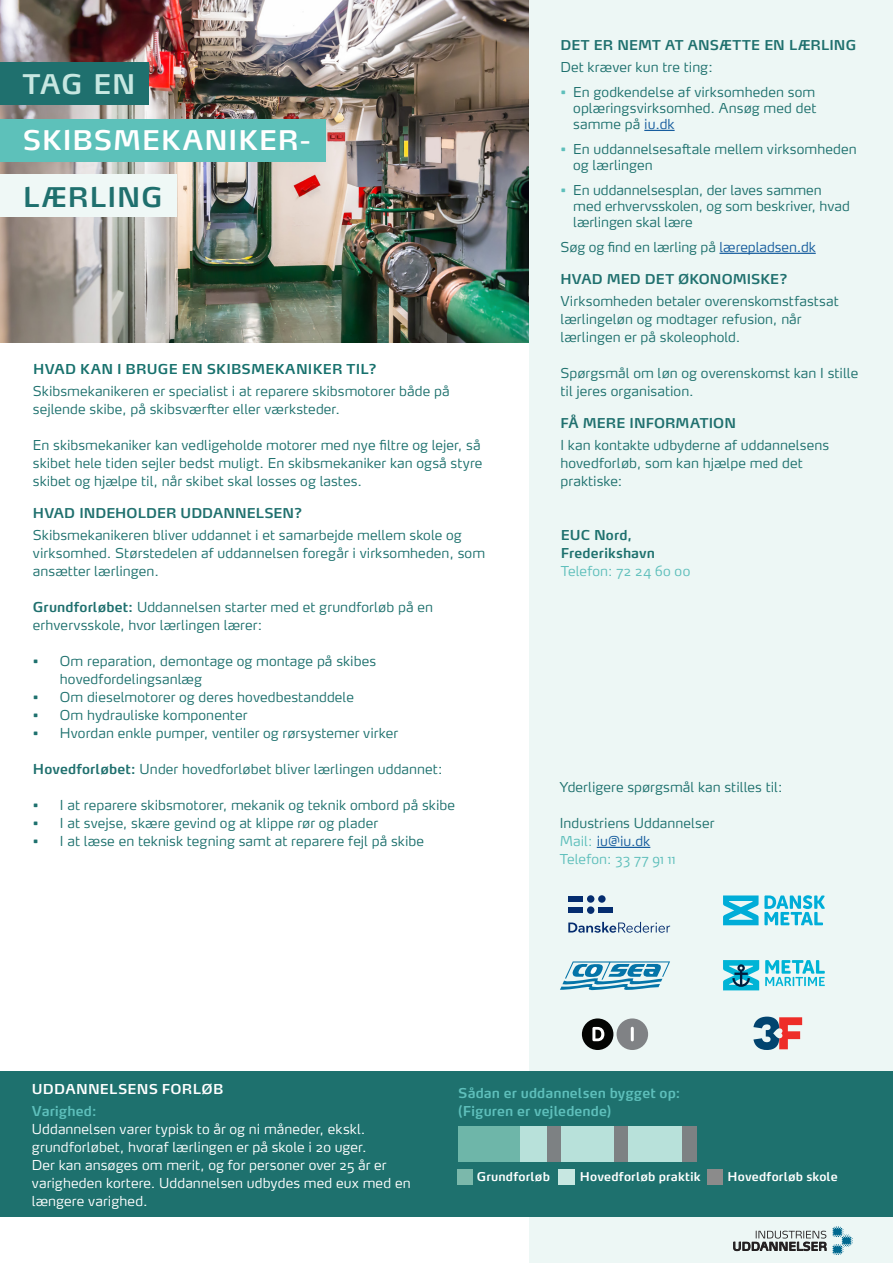
<style>
.page{position:relative;width:893px;height:1263px;background:#fff}
.page>*{position:absolute;margin:0;border:0;box-sizing:border-box;transform-origin:0 0}
.OVERSKRIFT{font:600 27px "Max";letter-spacing:.035em;color:#fff}
.OVERSKRIFT-2{font:600 27px "Max";letter-spacing:.04em;color:#1f706e}
.OVERSKRIFT-3{font:600 27px "Max";color:#c7e7e1}
.BRØDTEKST{font:300 13.5px/18px "Max OT";letter-spacing:.005em;color:#1e716e}
.Under_Mellemrubrik{font:300 13.5px/18px "Max OT";letter-spacing:.005em;color:#fff}
.MELLEMRUBRIK{font:600 13.5px "Max";letter-spacing:.005em;color:#1f706e}
.Under_Mellemrubrik-2{font:600 13.5px "Max OT";letter-spacing:.005em;color:#5ebfbb}
.MELLEMRUBRIK-2{font:600 13.5px "Max OT";letter-spacing:.015em;color:#17716d}
.BRØDTEKST-2{font:300 13.5px "Max OT";letter-spacing:.01em;color:#5ebfbb}
.BRØDTEKST-3{font:600 13.5px "Max OT";letter-spacing:.005em;color:#1e716e}
.MELLEMRUBRIK-3{font:600 13.5px "Max OT";letter-spacing:.015em;color:#fff}
.t1{font:600 12px "Max OT";letter-spacing:.015em;color:#fff}
.s1{font-weight:600;color:#1f706e}
.s2{color:#5ebfbb}
.s3{color:#175d9e}
.s4{font-weight:600;color:#5ebfbb}
</style>
<div class="page">
<div style="left:529px;top:0;width:364px;height:1263px;background:#edf7f5"></div>
<div style="left:0;top:1071px;width:893px;height:146px;background:#1e716e"></div>
<svg style="left:753px;top:1016px;width:49px;height:34px"></svg>
<svg style="left:560px;top:961px;width:110px;height:29px"></svg>
<svg style="left:765px;top:960px;width:60px;height:26px"></svg>
<svg style="left:723px;top:960px;width:36px;height:30px"></svg>
<svg style="left:723px;top:895px;width:102px;height:30px"></svg>
<div style="left:568px;top:896px;width:15px;height:6px;background:#052d6f"></div>
<div style="left:568px;top:907px;width:15px;height:6px;background:#052d6f"></div>
<div style="left:598px;top:907px;width:15px;height:6px;background:#052d6f"></div>
<div style="left:587px;top:895px;width:7px;height:8px;background:#052d6f;border-radius:50%"></div>
<div style="left:598px;top:895px;width:8px;height:8px;background:#052d6f;border-radius:50%"></div>
<div style="left:587px;top:906px;width:7px;height:8px;background:#052d6f;border-radius:50%"></div>
<svg style="left:568px;top:922px;width:102px;height:11px"></svg>
<img style="left:0;top:0;width:529px;height:342px">
<hr style="left:644px;top:130px;width:31px;height:1px;background:#175d9e">
<hr style="left:719px;top:253px;width:97px;height:1px;background:#175d9e">
<div style="left:0;top:63px;width:149px;height:42px;background:#1f706e"></div>
<div style="left:0;top:175px;width:176px;height:42px;background:#eff8f6"></div>
<div style="left:0;top:119px;width:325px;height:43px;background:#5dc1ba"></div>
<div style="left:558px;top:1169px;width:17px;height:15px;background:#c7e7e1"></div>
<div style="left:707px;top:1169px;width:16px;height:16px;background:#8b8b8b"></div>
<div style="left:457px;top:1170px;width:16px;height:15px;background:#7bb8ab"></div>
<hr style="left:597px;top:847px;width:53px;height:1px;background:#175d9e">
<div style="left:519px;top:1126px;width:28px;height:35px;background:#b8e1da"></div>
<div style="left:547px;top:1126px;width:14px;height:35px;background:#7d8183"></div>
<div style="left:561px;top:1126px;width:54px;height:35px;background:#b8e1da"></div>
<div style="left:615px;top:1126px;width:14px;height:35px;background:#7d8183"></div>
<div style="left:458px;top:1126px;width:61px;height:35px;background:#6eb6a9"></div>
<div style="left:629px;top:1126px;width:53px;height:35px;background:#b8e1da"></div>
<div style="left:682px;top:1126px;width:14px;height:35px;background:#7d8183"></div>
<svg style="left:733px;top:1226px;width:120px;height:29px"></svg>
<div style="left:582px;top:1018px;width:31px;height:32px;background:#040503;border-radius:50%"></div>
<div style="left:617px;top:1018px;width:31px;height:32px;background:#808285;border-radius:50%"></div>
<hr style="left:631px;top:1027px;width:3px;height:14px;background:#fff;border-radius:2px">
<svg style="left:592px;top:1027px;width:12px;height:14px"></svg>
<p class="OVERSKRIFT-3" style="left:23px;top:68px;width:114px">TAG EN</p>
<p class="OVERSKRIFT" style="left:23px;top:123px;width:289px">SKIBSMEKANIKER-</p>
<p class="OVERSKRIFT-2" style="left:23px;top:180px;width:141px">LÆRLING</p>
<p class="MELLEMRUBRIK-2" style="left:33px;top:360px;width:345px">HVAD KAN I BRUGE EN SKIBSMEKANIKER TIL?</p>
<p class="BRØDTEKST" style="left:33px;top:382px;width:418px">Skibsmekanikeren er specialist i at reparere skibsmotorer både på sejlende skibe, på skibsværfter eller værksteder.</p>
<p class="BRØDTEKST" style="left:33px;top:436px;width:451px">En skibsmekaniker kan vedligeholde motorer med nye filtre og lejer, så skibet hele tiden sejler bedst muligt. En skibsmekaniker kan også styre skibet og hjælpe til, når skibet skal losses og lastes.</p>
<p class="MELLEMRUBRIK" style="left:33px;top:504px;width:271px">HVAD INDEHOLDER UDDANNELSEN?</p>
<p class="BRØDTEKST" style="left:33px;top:526px;width:454px">Skibsmekanikeren bliver uddannet i et samarbejde mellem skole og virksomhed. Størstedelen af uddannelsen foregår i virksomheden, som ansætter lærlingen.</p>
<p class="BRØDTEKST" style="left:33px;top:598px;width:402px"><span class="s1">Grundforløbet:</span> Uddannelsen starter med et grundforløb på en erhvervsskole, hvor lærlingen lærer:</p>
<p class="BRØDTEKST" style="left:60px;top:652px;width:318px;text-indent:-27px">• Om reparation, demontage og montage på skibes hovedfordelingsanlæg</p>
<p class="BRØDTEKST" style="left:33px;top:688px;width:323px">• Om dieselmotorer og deres hovedbestanddele</p>
<p class="BRØDTEKST" style="left:33px;top:706px;width:216px">• Om hydrauliske komponenter</p>
<p class="BRØDTEKST" style="left:33px;top:724px;width:367px">• Hvordan enkle pumper, ventiler og rørsystemer virker</p>
<p class="BRØDTEKST" style="left:33px;top:760px;width:411px"><span class="s1">Hovedforløbet:</span> Under hovedforløbet bliver lærlingen uddannet:</p>
<p class="BRØDTEKST" style="left:33px;top:796px;width:424px">• I at reparere skibsmotorer, mekanik og teknik ombord på skibe</p>
<p class="BRØDTEKST" style="left:33px;top:814px;width:347px">• I at svejse, skære gevind og at klippe rør og plader</p>
<p class="BRØDTEKST" style="left:33px;top:832px;width:393px">• I at læse en teknisk tegning samt at reparere fejl på skibe</p>
<p class="MELLEMRUBRIK" style="left:560px;top:36px;width:297px">DET ER NEMT AT ANSÆTTE EN LÆRLING</p>
<p class="BRØDTEKST" style="left:560px;top:58px;width:154px">Det kræver kun tre ting:</p>
<p class="BRØDTEKST" style="left:573px;top:84px;width:245px;line-height:16.2px;text-align:justify;text-indent:-13px"><span class="s2">•</span> En godkendelse af virksomheden som oplæringsvirksomhed. Ansøg med det samme på <span class="s3">iu.dk</span></p>
<p class="BRØDTEKST" style="left:573px;top:141px;width:285px;line-height:16.2px;text-indent:-13px"><span class="s2">•</span> En uddannelsesaftale mellem virksomheden og lærlingen</p>
<p class="BRØDTEKST" style="left:573px;top:182px;width:278px;line-height:16.2px;text-indent:-13px"><span class="s2">•</span> En uddannelsesplan, der laves sammen med erhvervsskolen, og som beskriver, hvad lærlingen skal lære</p>
<p class="BRØDTEKST" style="left:560px;top:238px;width:257px">Søg og find en lærling på <span class="s3">lærepladsen.dk</span></p>
<p class="MELLEMRUBRIK" style="left:560px;top:270px;width:229px">HVAD MED DET ØKONOMISKE?</p>
<p class="BRØDTEKST" style="left:560px;top:292px;width:280px">Virksomheden betaler overenskomstfastsat lærlingeløn og modtager refusion, når lærlingen er på skoleophold.</p>
<p class="BRØDTEKST" style="left:560px;top:364px;width:299px">Spørgsmål om løn og overenskomst kan I stille til jeres organisation.</p>
<p class="MELLEMRUBRIK" style="left:560px;top:414px;width:177px">FÅ MERE INFORMATION</p>
<p class="BRØDTEKST" style="left:560px;top:436px;width:270px">I kan kontakte udbyderne af uddannelsens hovedforløb, som kan hjælpe med det praktiske:</p>
<p class="BRØDTEKST-3" style="left:561px;top:527px;width:73px">EUC Nord,</p>
<p class="BRØDTEKST-3" style="left:561px;top:545px;width:96px">Frederikshavn</p>
<p class="BRØDTEKST-2" style="left:561px;top:563px;width:131px">Telefon: 72 24 60 00</p>
<p class="BRØDTEKST" style="left:560px;top:778px;width:225px">Yderligere spørgsmål kan stilles til:</p>
<p class="BRØDTEKST" style="left:560px;top:814px;width:156px">Industriens Uddannelser<br><span class="s2">Mail:</span> <span class="s3">iu@iu.dk</span></p>
<p class="BRØDTEKST-2" style="left:560px;top:851px;width:118px">Telefon: 33 77 91 11</p>
<p class="MELLEMRUBRIK-3" style="left:32px;top:1080px;width:193px">UDDANNELSENS FORLØB</p>
<p class="Under_Mellemrubrik" style="left:32px;top:1102px;width:336px"><span class="s4">Varighed:<br></span>Uddannelsen varer typisk to år og ni måneder, ekskl. grundforløbet, hvoraf lærlingen er på skole i 20 uger.</p>
<p class="Under_Mellemrubrik" style="left:32px;top:1156px;width:380px">Der kan ansøges om merit, og for personer over 25 år er varigheden kortere. Uddannelsen udbydes med eux med en længere varighed.</p>
<p class="Under_Mellemrubrik-2" style="left:458px;top:1085px;width:224px">Sådan er uddannelsen bygget op:</p>
<p class="Under_Mellemrubrik-2" style="left:458px;top:1103px;width:155px">(Figuren er vejledende)</p>
<p class="t1" style="left:477px;top:1169px;width:75px">Grundforløb</p>
<p class="t1" style="left:580px;top:1169px;width:122px">Hovedforløb praktik</p>
<p class="t1" style="left:727px;top:1169px;width:112px">Hovedforløb skole</p>
</div>
